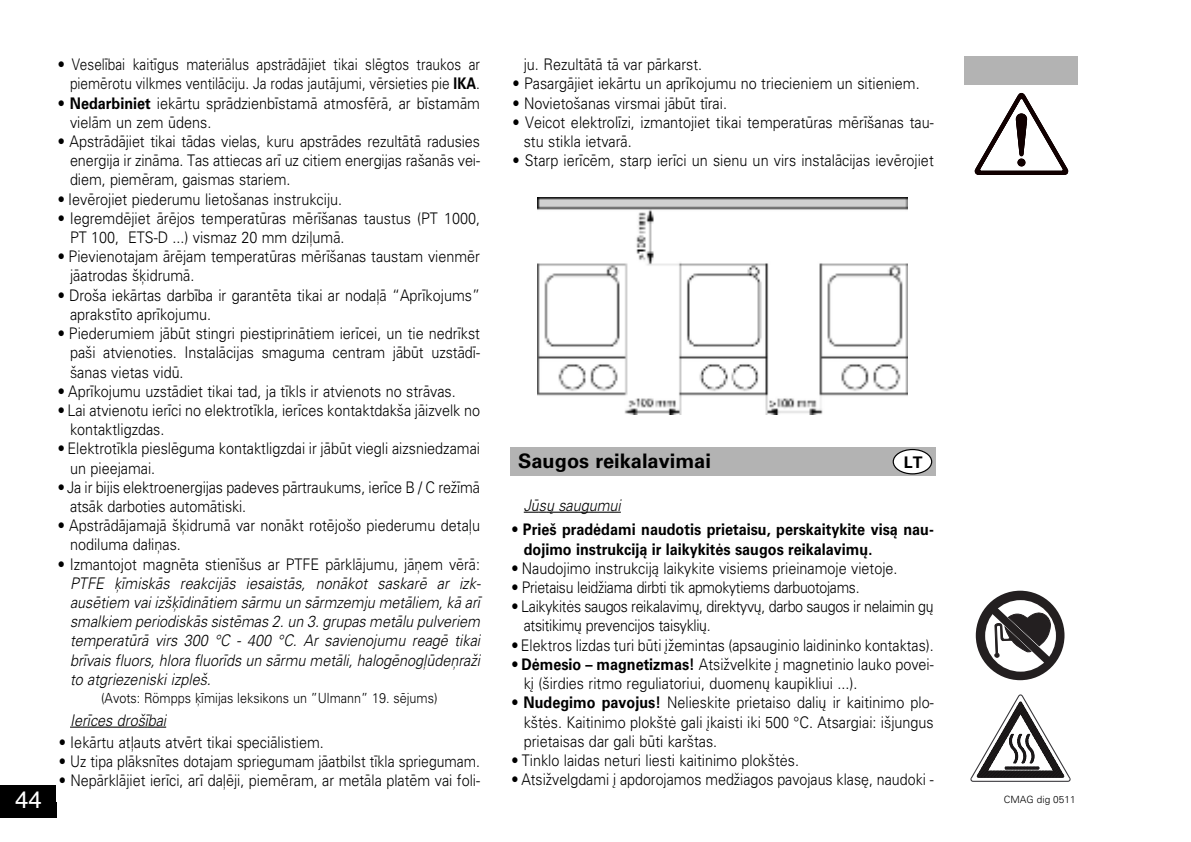
<style>
.page{position:relative;width:1191px;height:842px;background:#fff}
.page>*{position:absolute;margin:0;border:0;box-sizing:border-box;transform-origin:0 0}
.t1{font:24px "Helvetica";color:#fff}
.t2{font:700 20px "Univers CE";color:#000}
.t3{font:300 16px/19.2px "Univers CE";color:#000;scale:.9 1}
.t4{font:italic 300 16px/19.2px "Univers CE";color:#000;text-align:justify;scale:.9 1}
.t5{font:300 16px/19.2px "Univers CE";color:#000;text-align:right;scale:.85 1}
.t6{font:300 16px "Univers CE";color:#000;scale:.89 1}
.t7{font:700 16px/19.2px "Univers CE";color:#000;scale:.9 1}
.t8{font:300 16px/19.2px "Univers CE";letter-spacing:-.02em;color:#000;scale:.89 1}
.t9{font:300 16px "Univers CE";letter-spacing:-.02em;color:#000;scale:.88 1}
.t10{font:700 16px "Univers CE";color:#000}
.t11{font:300 14px "Univers CE";color:#000;scale:.9 1}
.t12{font:300 10px "Univers CE";color:#000}
.s1{font-weight:700}
.s2{font-weight:700;font-style:normal}
.s3{font-style:normal}
</style>
<div class="page">
<div style="left:0;top:785px;width:57px;height:33px;background:#000"></div>
<svg style="left:974px;top:92px;width:95px;height:83px"></svg>
<div style="left:964px;top:57px;width:113px;height:28px;background:#b3b3b3"></div>
<div style="left:975px;top:591px;width:89px;height:89px;background:#231f20;border-radius:50%"></div>
<div style="left:985px;top:600px;width:71px;height:72px;background:#fff;border-radius:50%"></div>
<svg style="left:990px;top:606px;width:62px;height:59px"></svg>
<svg style="left:970px;top:694px;width:101px;height:88px"></svg>
<hr style="left:70px;top:727px;width:68px;height:1px;background:#000">
<svg style="left:138px;top:727px;width:28px;height:1px"></svg>
<img style="left:538px;top:198px;width:369px;height:217px">
<svg style="left:524px;top:512px;width:30px;height:1px"></svg>
<hr style="left:554px;top:512px;width:67px;height:1px;background:#000">
<div style="left:510px;top:447px;width:425px;height:28px;background:#b3b3b3"></div>
<svg style="left:892px;top:449px;width:40px;height:25px"></svg>
<p class="t5" style="left:59px;top:56px;width:497px"><span class="s1">•</span> Veselībai kaitīgus materiālus apstrādājiet tikai slēgtos traukos ar piemērotu vilkmes ventilāciju. Ja rodas jautājumi, vērsieties pie <span class="s1">IKA</span>.</p>
<p class="t3" style="left:70px;top:95px;width:457px;text-indent:-11px"><span class="s1">• Nedarbiniet</span> iekārtu sprādzienbīstamā atmosfērā, ar bīstamām vielām un zem ūdens.</p>
<p class="t3" style="left:70px;top:133px;width:457px;text-align:justify;text-indent:-11px"><span class="s1">•</span> Apstrādājiet tikai tādas vielas, kuru apstrādes rezultātā radusies energija ir zināma. Tas attiecas arī uz citiem energijas rašanās vei&shy;diem, piemēram, gaismas stariem.</p>
<p class="t3" style="left:59px;top:191px;width:316px"><span class="s1">•</span> Ievērojiet piederumu lietošanas instrukciju.</p>
<p class="t3" style="left:70px;top:210px;width:457px;text-indent:-11px"><span class="s1">•</span> Iegremdējiet ārējos temperatūras mērīšanas taustus (PT 1000,<br>PT 100, ETS-D ...) vismaz 20 mm dziļumā.</p>
<p class="t3" style="left:70px;top:248px;width:457px;text-indent:-11px"><span class="s1">•</span> Pievienotajam ārējam temperatūras mērīšanas taustam vienmēr jāatrodas šķidrumā.</p>
<p class="t3" style="left:70px;top:287px;width:457px;text-indent:-11px"><span class="s1">•</span> Droša iekārtas darbība ir garantēta tikai ar nodaļā “Aprīkojums” aprakstīto aprīkojumu.</p>
<p class="t3" style="left:70px;top:325px;width:457px;text-align:justify;text-indent:-11px"><span class="s1">•</span> Piederumiem jābūt stingri piestiprinātiem ierīcei, un tie nedrīkst paši atvienoties. Instalācijas smaguma centram jābūt uzstādī&shy;šanas vietas vidū.</p>
<p class="t3" style="left:59px;top:383px;width:443px"><span class="s1">•</span> Aprīkojumu uzstādiet tikai tad, ja tīkls ir atvienots no strāvas.</p>
<p class="t3" style="left:70px;top:402px;width:457px;text-indent:-11px"><span class="s1">•</span> Lai atvienotu ierīci no elektrotīkla, ierīces kontaktdakša jāizvelk no kontaktligzdas.</p>
<p class="t3" style="left:70px;top:440px;width:457px;text-indent:-11px"><span class="s1">•</span> Elektrotīkla pieslēguma kontaktligzdai ir jābūt viegli aizsniedzamai un pieejamai.</p>
<p class="t3" style="left:70px;top:479px;width:457px;text-indent:-11px"><span class="s1">•</span> Ja ir bijis elektroenergijas padeves pārtraukums, ierīce B / C režīmā atsāk darboties automātiski.</p>
<p class="t3" style="left:70px;top:517px;width:457px;text-indent:-11px"><span class="s1">•</span> Apstrādājamajā šķidrumā var nonākt rotējošo piederumu detaļu nodiluma dałiņas.</p>
<p class="t4" style="left:70px;top:556px;width:457px;text-indent:-11px"><span class="s2">•</span> <span class="s3">Izmantojot magnēta stienīšus ar PTFE pārklājumu, jāņem vērā:<br></span>PTFE ķīmiskās reakcijās iesaistās, nonākot saskarē ar izk&shy;ausētiem vai izšķīdinātiem sārmu un sārmzemju metāliem, kā arī smalkiem periodiskās sistēmas 2. un 3. grupas metālu pulveriem temperatūrā virs 300 °C - 400 °C. Ar savienojumu reagē tikai brīvais fluors, hlora fluorīds un sārmu metāli, halogēnogļūdeņraži to atgriezeniski izpleš.</p>
<p class="t11" style="left:101px;top:692px;width:375px">(Avots: Römpps ķīmijas leksikons un ”Ulmann” 19. sējums)</p>
<p class="t4" style="left:70px;top:712px;width:108px">Ierīces drošībai</p>
<p class="t3" style="left:59px;top:734px;width:296px">• Iekārtu atļauts atvērt tikai speciālistiem.</p>
<p class="t3" style="left:59px;top:753px;width:469px">• Uz tipa plāksnītes dotajam spriegumam jāatbilst tīkla spriegumam.</p>
<p class="t3" style="left:59px;top:772px;width:469px">• Nepārklājiet ierīci, arī daļēji, piemēram, ar metāla platēm vai foli-</p>
<p class="t3" style="left:524px;top:56px;width:200px">ju. Rezultātā tā var pārkarst.</p>
<p class="t3" style="left:512px;top:76px;width:454px">• Pasargājiet iekārtu un aprīkojumu no triecieniem un sitieniem.</p>
<p class="t3" style="left:512px;top:95px;width:240px">• Novietošanas virsmai jābūt tīrai.</p>
<p class="t3" style="left:524px;top:114px;width:457px;text-indent:-11px">• Veicot elektrolīzi, izmantojiet tikai temperatūras mērīšanas tau&shy;stu stikla ietvarā.</p>
<p class="t3" style="left:512px;top:152px;width:470px">• Starp ierīcēm, starp ierīci un sienu un virs instalācijas ievērojiet</p>
<p class="t2" style="left:518px;top:454px;width:194px">Saugos reikalavimai</p>
<p class="t10" style="left:904px;top:456px;width:20px">LT</p>
<p class="t4" style="left:524px;top:497px;width:109px">Jūsų saugumui</p>
<p class="t7" style="left:524px;top:522px;width:457px;text-indent:-11px">• Prieš pradėdami naudotis prietaisu, perskaitykite visą nau&shy;dojimo instrukciją ir laikykitės saugos reikalavimų.</p>
<p class="t3" style="left:512px;top:560px;width:429px"><span class="s1">•</span> Naudojimo instrukciją laikykite visiems prieinamoje vietoje.</p>
<p class="t9" style="left:512px;top:581px;width:396px"><span class="s1">•</span> Prietaisu leidžiama dirbti tik apmokytiems darbuotojams.</p>
<p class="t8" style="left:524px;top:598px;width:462px;text-indent:-11px"><span class="s1">•</span> Laikykitės saugos reikalavimų, direktyvų, darbo saugos ir nelaimin gų atsitikimų prevencijos taisyklių.</p>
<p class="t6" style="left:512px;top:639px;width:475px"><span class="s1">•</span> Elektros lizdas turi būti įžemintas (apsauginio laidininko kontaktas).</p>
<p class="t3" style="left:524px;top:656px;width:457px;text-indent:-11px"><span class="s1">• Dėmesio – magnetizmas!</span> Atsižvelkite į magnetinio lauko povei&shy;kį (širdies ritmo reguliatoriui, duomenų kaupikliui ...).</p>
<p class="t3" style="left:524px;top:694px;width:457px;text-align:justify;text-indent:-11px"><span class="s1">• Nudegimo pavojus!</span> Nelieskite prietaiso dalių ir kaitinimo plo&shy;kštės. Kaitinimo plokštė gali įkaisti iki 500 °C. Atsargiai: išjungus prietaisas dar gali būti karštas.</p>
<p class="t3" style="left:512px;top:752px;width:320px"><span class="s1">•</span> Tinklo laidas neturi liesti kaitinimo plokštės.</p>
<p class="t6" style="left:512px;top:773px;width:475px"><span class="s1">•</span> Atsižvelgdami į apdorojamos medžiagos pavojaus klasę, naudoki -</p>
<h1 class="t1" style="left:15px;top:789px;width:28px">44</h1>
<p class="t12" style="left:1003px;top:796px;width:73px">CMAG dig 0511</p>
</div>
